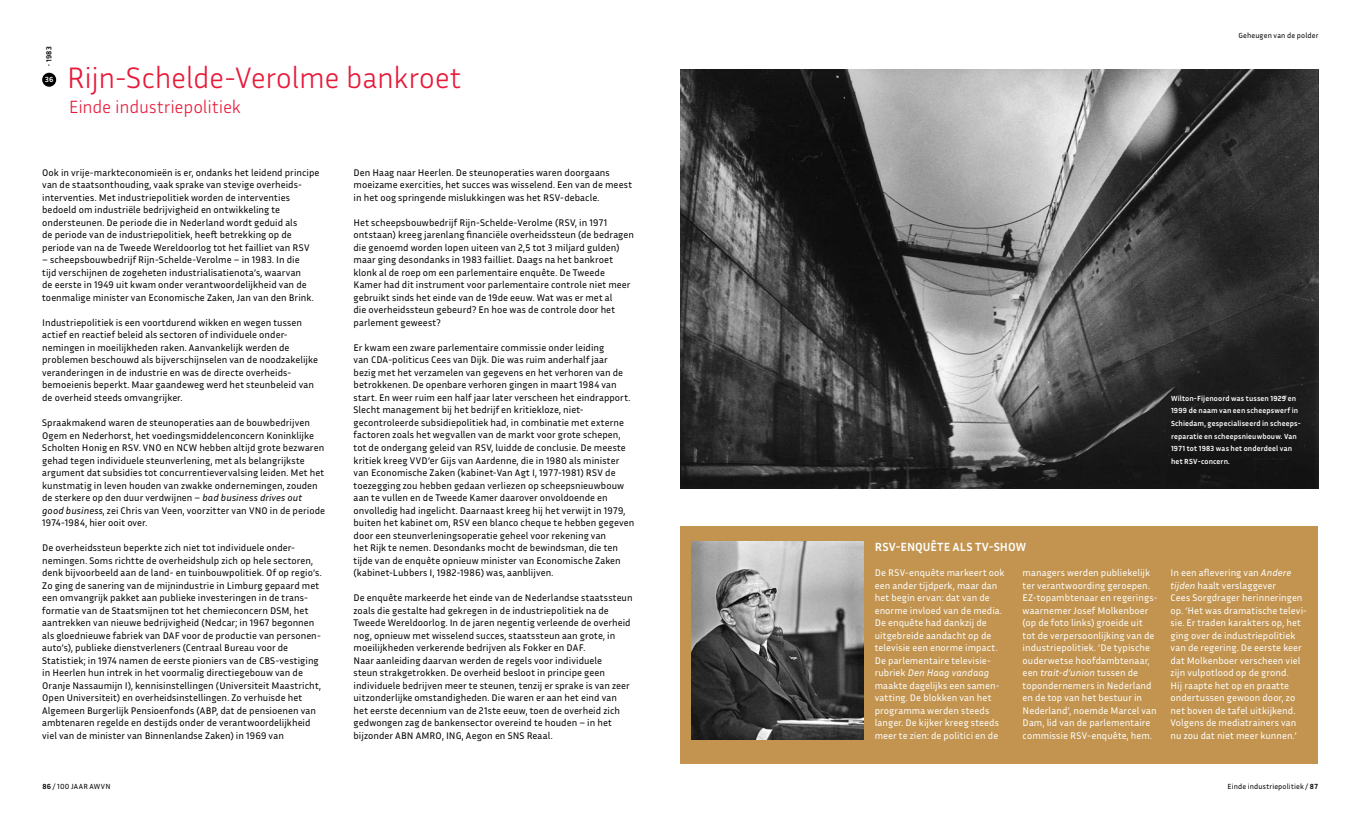
<style>
.page{position:relative;width:1361px;height:823px;background:#fff}
.page>*{position:absolute;margin:0;border:0;box-sizing:border-box;transform-origin:0 0}
.t1{font:300 30px "Inria Sans";letter-spacing:-.01em;color:#e71939}
.t2{font:300 18px "Inria Sans";letter-spacing:-.005em;color:#e71939}
.t3{font:700 12px "Inria Sans";letter-spacing:.025em;color:#fff}
.t4{font:9.8px/12.5px "Inria Sans";letter-spacing:.01em;color:#000}
.t5{font:9.8px/12.5px "Inria Sans";letter-spacing:.01em;color:#fff}
.t6{font:700 7.5px/12.5px "Inria Sans";letter-spacing:.02em;color:#fff}
.t7{font:7.5px "Inria Sans";letter-spacing:.02em;color:#000}
.t8{font:700 7.5px "Inria Sans";color:#000}
.s1{font-style:italic}
.s2{font-weight:700}
</style>
<div class="page">
<img style="left:680px;top:69px;width:638px;height:419px">
<div style="left:680px;top:526px;width:638px;height:237px;background:#c2944f"></div>
<div style="left:42px;top:73px;width:14px;height:14px;background:#000;border-radius:50%"></div>
<img style="left:691px;top:541px;width:172px;height:197px">
<p class="t8" style="left:44px;top:66px;width:20px;rotate:-90deg">• 1983</p>
<p class="t6" style="left:45px;top:73px;width:10px">36</p>
<h1 class="t1" style="left:67px;top:58px;width:396px">Rijn-Schelde-Verolme bankroet</h1>
<h2 class="t2" style="left:69px;top:95px;width:174px">Einde industriepolitiek</h2>
<p class="t4" style="left:42px;top:166px;width:279px">Ook in vrije-markteconomieën is er, ondanks het leidend principe van de staatsonthouding, vaak sprake van stevige overheids&shy;interventies. Met industriepolitiek worden de interventies bedoeld om industriële bedrijvigheid en ontwikkeling te ondersteunen. De periode die in Nederland wordt geduid als<br>de periode van de industriepolitiek, heeft betrekking op de periode van na de Tweede Wereldoorlog tot het failliet van RSV</p>
<p class="t4" style="left:42px;top:253px;width:273px">– scheepsbouwbedrijf Rijn-Schelde-Verolme – in 1983. In die tijd verschijnen de zogeheten industrialisatienota’s, waarvan de eerste in 1949 uit kwam onder verantwoordelijkheid van de toenmalige minister van Economische Zaken, Jan van den Brink.</p>
<p class="t4" style="left:42px;top:316px;width:277px">Industriepolitiek is een voortdurend wikken en wegen tussen actief en reactief beleid als sectoren of individuele onder&shy;nemingen in moeilijkheden raken. Aanvankelijk werden de problemen beschouwd als bijverschijnselen van de noodzakelijke veranderingen in de industrie en was de directe overheids&shy;bemoeienis beperkt. Maar gaandeweg werd het steunbeleid van de overheid steeds omvangrijker.</p>
<p class="t4" style="left:42px;top:416px;width:284px">Spraakmakend waren de steunoperaties aan de bouwbedrijven Ogem en Nederhorst, het voedingsmiddelenconcern Koninklijke Scholten Honig en RSV. VNO en NCW hebben altijd grote bezwaren gehad tegen individuele steunverlening, met als belangrijkste argument dat subsidies tot concurrentievervalsing leiden. Met het kunstmatig in leven houden van zwakke ondernemingen, zouden de sterkere op den duur verdwijnen – <span class="s1">bad business drives out good business</span>, zei Chris van Veen, voorzitter van VNO in de periode 1974-1984, hier ooit over.</p>
<p class="t4" style="left:42px;top:541px;width:281px">De overheidssteun beperkte zich niet tot individuele onder&shy;nemingen. Soms richtte de overheidshulp zich op hele sectoren, denk bijvoorbeeld aan de land- en tuinbouwpolitiek. Of op regio’s.<br>Zo ging de sanering van de mijnindustrie in Limburg gepaard met een omvangrijk pakket aan publieke investeringen in de trans&shy;formatie van de Staatsmijnen tot het chemieconcern DSM, het aantrekken van nieuwe bedrijvigheid (Nedcar; in 1967 begonnen als gloednieuwe fabriek van DAF voor de productie van personen&shy;auto’s), publieke dienstverleners (Centraal Bureau voor de Statistiek; in 1974 namen de eerste pioniers van de CBS-vestiging in Heerlen hun intrek in het voormalig directiegebouw van de Oranje Nassaumijn I), kennisinstellingen (Universiteit Maastricht, Open Universiteit) en overheidsinstellingen. Zo verhuisde het Algemeen Burgerlijk Pensioenfonds (ABP, dat de pensioenen van ambtenaren regelde en destijds onder de verantwoordelijkheid viel van de minister van Binnenlandse Zaken) in 1969 van</p>
<p class="t4" style="left:353px;top:166px;width:280px">Den Haag naar Heerlen. De steunoperaties waren doorgaans moeizame exercities, het succes was wisselend. Een van de meest in het oog springende mislukkingen was het RSV-debacle.</p>
<p class="t4" style="left:353px;top:216px;width:282px">Het scheepsbouwbedrijf Rijn-Schelde-Verolme (RSV, in 1971 ontstaan) kreeg jarenlang financiële overheidssteun (de bedragen die genoemd worden lopen uiteen van 2,5 tot 3 miljard gulden) maar ging desondanks in 1983 failliet. Daags na het bankroet klonk al de roep om een parlementaire enquête. De Tweede Kamer had dit instrument voor parlementaire controle niet meer gebruikt sinds het einde van de 19de eeuw. Wat was er met al<br>die overheidssteun gebeurd? En hoe was de controle door het parlement geweest?</p>
<p class="t4" style="left:353px;top:341px;width:282px">Er kwam een zware parlementaire commissie onder leiding<br>van CDA-politicus Cees van Dijk. Die was ruim anderhalf jaar<br>bezig met het verzamelen van gegevens en het verhoren van de betrokkenen. De openbare verhoren gingen in maart 1984 van start. En weer ruim een half jaar later verscheen het eindrapport.<br>Slecht management bij het bedrijf en kritiekloze, niet&shy;gecontroleerde subsidiepolitiek had, in combinatie met externe factoren zoals het wegvallen van de markt voor grote schepen, tot de ondergang geleid van RSV, luidde de conclusie. De meeste kritiek kreeg VVD’er Gijs van Aardenne, die in 1980 als minister van Economische Zaken (kabinet-Van Agt I, 1977-1981) RSV de toezegging zou hebben gedaan verliezen op scheepsnieuwbouw aan te vullen en de Tweede Kamer daarover onvoldoende en onvolledig had ingelicht. Daarnaast kreeg hij het verwijt in 1979, buiten het kabinet om, RSV een blanco cheque te hebben gegeven door een steunverleningsoperatie geheel voor rekening van<br>het Rijk te nemen. Desondanks mocht de bewindsman, die ten tijde van de enquête opnieuw minister van Economische Zaken (kabinet-Lubbers I, 1982-1986) was, aanblijven.</p>
<p class="t4" style="left:353px;top:591px;width:281px">De enquête markeerde het einde van de Nederlandse staatssteun zoals die gestalte had gekregen in de industriepolitiek na de Tweede Wereldoorlog. In de jaren negentig verleende de overheid nog, opnieuw met wisselend succes, staatssteun aan grote, in moeilijkheden verkerende bedrijven als Fokker en DAF.<br>Naar aanleiding daarvan werden de regels voor individuele<br>steun strakgetrokken. De overheid besloot in principe geen individuele bedrijven meer te steunen, tenzij er sprake is van zeer uitzonderlijke omstandigheden. Die waren er aan het eind van het eerste decennium van de 21ste eeuw, toen de overheid zich gedwongen zag de bankensector overeind te houden – in het bijzonder ABN AMRO, ING, Aegon en SNS Reaal.</p>
<p class="t7" style="left:1238px;top:31px;width:82px">Geheugen van de polder</p>
<p class="t3" style="left:874px;top:539px;width:34px">RSV-enqu</p>
<p class="t3" style="left:930px;top:539px;width:30px">ête als</p>
<p class="t3" style="left:975px;top:539px;width:51px">tv-sh ow</p>
<p class="t6" style="left:1171px;top:392px;width:131px">Wilton-Fijenoord was tussen 1929 en 1999 de naam van een scheepswerf in Schiedam, gespecialiseerd in scheeps&shy;reparatie en scheepsnieuwbouw. Van 1971 tot 1983 was het onderdeel van het RSV-concern.</p>
<p class="t5" style="left:874px;top:566px;width:131px">De RSV-enquête markeert ook een ander tijdperk, maar dan het begin ervan: dat van de enorme invloed van de media.<br>De enquête had dankzij de uitgebreide aandacht op de televisie een enorme impact.<br>De parlementaire televisie&shy;rubriek <span class="s1">Den Haag vandaag </span>maakte dagelijks een samen&shy;vatting. De blokken van het programma werden steeds langer. De kijker kreeg steeds meer te zien: de politici en de</p>
<p class="t5" style="left:1022px;top:566px;width:136px">managers werden publiekelijk ter verantwoording geroepen.<br>EZ-topambtenaar en regerings&shy;waarnemer Josef Molkenboer (op de foto links) groeide uit tot de verpersoonlijking van de industriepolitiek. ‘De typische ouderwetse hoofdambtenaar, een <span class="s1">trait-d’union</span> tussen de topondernemers in Nederland en de top van het bestuur in<br>Nederland’, noemde Marcel van<br>Dam, lid van de parlementaire commissie RSV-enquête, hem.</p>
<p class="t5" style="left:1170px;top:566px;width:138px">In een aflevering van <span class="s1">Andere tijden</span> haalt verslaggever<br>Cees Sorgdrager herinneringen op. ‘Het was dramatische televi&shy;sie. Er traden karakters op, het ging over de industriepolitiek van de regering. De eerste keer dat Molkenboer verscheen viel zijn vulpotlood op de grond.<br>Hij raapte het op en praatte ondertussen gewoon door, zo net boven de tafel uitkijkend.<br>Volgens de mediatrainers van nu zou dat niet meer kunnen.’</p>
<p class="t7" style="left:43px;top:781px;width:70px"><span class="s2">86</span> / 100 JAAR AWVN</p>
<p class="t7" style="left:1227px;top:781px;width:92px">Einde industriepolitiek / <span class="s2">87</span></p>
</div>
